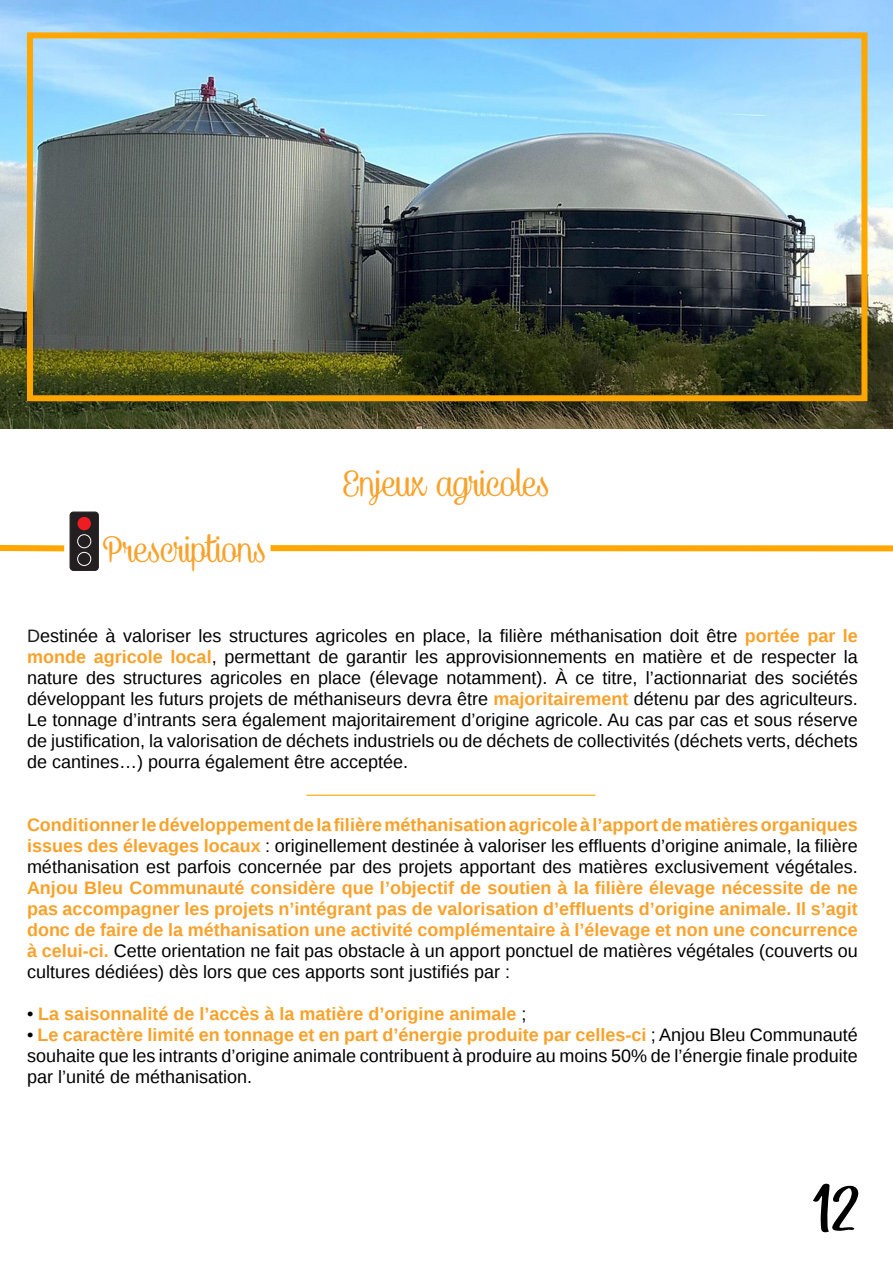
<style>
.page{position:relative;width:893px;height:1263px;background:#fff}
.page>*{position:absolute;margin:0;border:0;box-sizing:border-box;transform-origin:0 0}
.t1{font:75px "Gratise";color:#000001}
.t2{font:42px "Caneletter Script Personal Use";color:#f9a22b}
.t3{font:18px/21px "Liberation Sans";color:#000001;text-align:justify}
.t4{font:700 18px "Liberation Sans";color:#f9a22b}
.s1{color:#231f20}
.s2{font-weight:700;color:#f9a22b}
.s3{font-weight:700;color:#f9a22d}
.s4{font-weight:400;color:#000001}
</style>
<div class="page">
<img style="left:0;top:0;width:893px;height:429px">
<div style="left:70px;top:512px;width:28px;height:58px;background:#231f20;border-radius:3px"></div>
<div style="left:70px;top:511px;width:29px;height:60px;border:1px solid #231f20;border-radius:3px"></div>
<div style="left:78px;top:517px;width:13px;height:13px;background:#ee1d23;border-radius:50%"></div>
<div style="left:77px;top:534px;width:14px;height:14px;border:1px solid #fff;border-radius:50%"></div>
<div style="left:77px;top:552px;width:14px;height:14px;border:1px solid #fff;border-radius:50%"></div>
<div style="left:0;top:545px;width:64px;height:6px;background:#ffa600"></div>
<div style="left:271px;top:545px;width:622px;height:6px;background:#ffa600"></div>
<div style="left:27px;top:32px;width:840px;height:369px;border:6px solid #ffa600"></div>
<hr style="left:306px;top:795px;width:289px;height:1px;background:#ffa600">
<p class="t2" style="left:103px;top:529px;width:165px">Prescriptions</p>
<p class="t2" style="left:343px;top:463px;width:208px">Enjeux agricoles</p>
<p class="t3" style="left:27px;top:626px;width:832px"><span class="s1">D</span>estinée à valoriser les structures agricoles en place, la filière méthanisation doit être <span class="s2">portée par le monde agricole local</span>, permettant de garantir les approvisionnements en matière et de respecter la nature des structures agricoles en place (élevage notamment). À ce titre, l’actionnariat des sociétés développant les futurs projets de méthaniseurs devra être <span class="s3">majoritairement</span> détenu par des agriculteurs.<br>Le tonnage d’intrants sera également majoritairement d’origine agricole. Au cas par cas et sous réserve de justification, la valorisation de déchets industriels ou de déchets de collectivités (déchets verts, déchets de cantines…) pourra également être acceptée.</p>
<p class="t3" style="left:27px;top:815px;width:832px"><span class="s2">Conditionner le développement de la filière méthanisation agricole à l’apport de matières organiques issues des élevages locaux</span> : originellement destinée à valoriser les effluents d’origine animale, la filière méthanisation est parfois concernée par des projets apportant des matières exclusivement végétales.<br><span class="s2">Anjou Bleu Communauté considère que l’objectif de soutien à la filière élevage nécessite de ne pas accompagner les projets n’intégrant pas de valorisation d’effluents d’origine animale.</span> <span class="s3">Il s’agit donc de faire de la méthanisation une activité complémentaire à l’élevage et non une concurrence à celui-ci.</span> Cette orientation ne fait pas obstacle à un apport ponctuel de matières végétales (couverts ou cultures dédiées) dès lors que ces apports sont justifiés par :</p>
<p class="t4" style="left:27px;top:1002px;width:501px"><span class="s4">•</span> La saisonnalité de l’accès à la matière d’origine animale <span class="s4">;</span></p>
<p class="t3" style="left:27px;top:1025px;width:832px">• <span class="s2">Le caractère limité en tonnage et en part d’énergie produite par celles-ci</span> ; Anjou Bleu Communauté souhaite que les intrants d’origine animale contribuent à produire au moins 50% de l’énergie finale produite par l’unité de méthanisation.</p>
<p class="t1" style="left:812px;top:1164px;width:50px">12</p>
</div>
